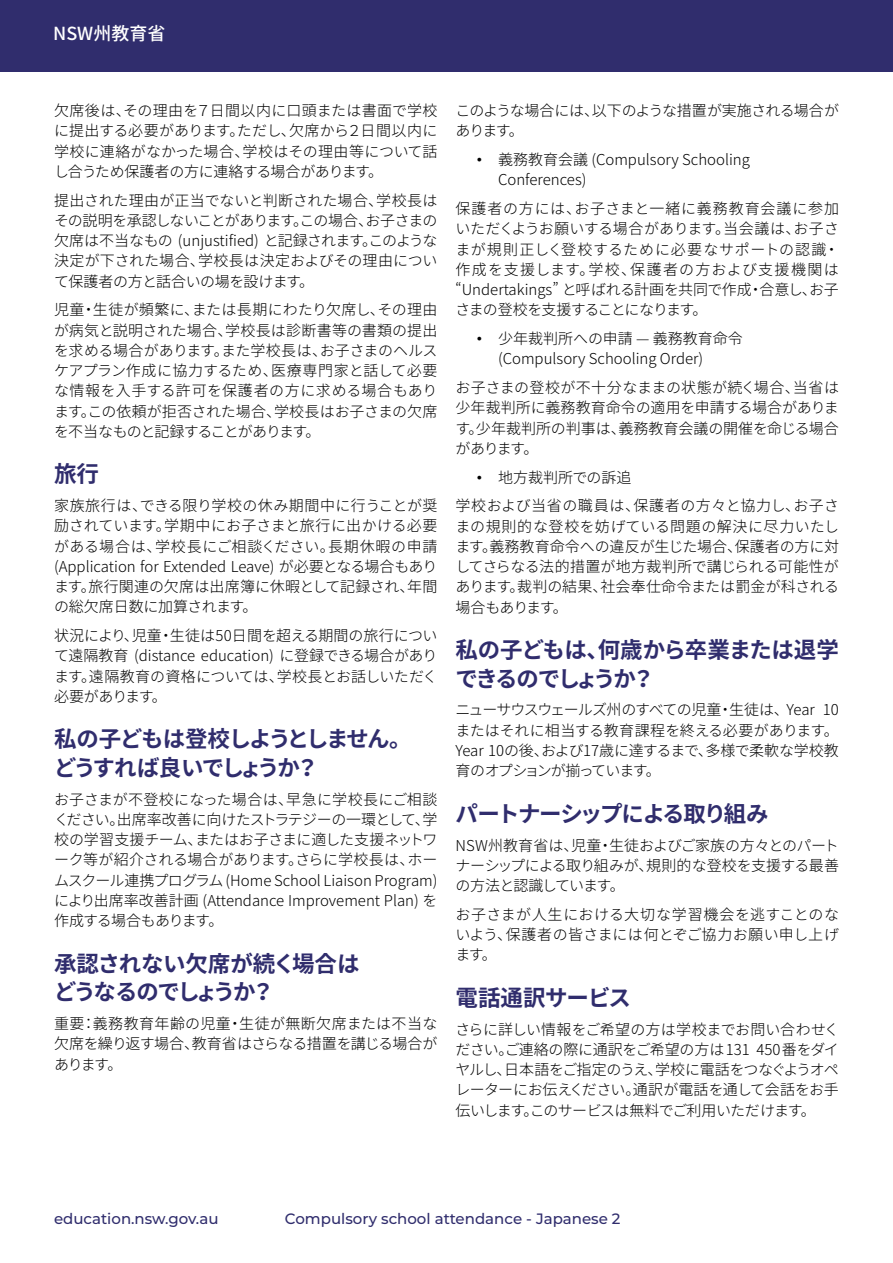
<style>
.page{position:relative;width:893px;height:1263px;background:#fff}
.page>*{position:absolute;margin:0;border:0;box-sizing:border-box;transform-origin:0 0}
.t1{font:700 22.5px/28.5px "Noto Sans CJ Kjp";letter-spacing:-.055em;color:#302d6d}
.t2{font:700 22.5px/28.5px "Noto Sans CJ Kjp";letter-spacing:-.08em;color:#302d6d}
.t3{font:700 22.5px "Noto Sans CJ Kjp";letter-spacing:-.01em;color:#302d6d}
.t4{font:500 18px "Noto Sans CJ Kjp";color:#fff}
.Body{font:300 15px/20.2px "Noto Sans CJ Kjp";letter-spacing:-.01em;color:#000;text-align:justify}
.t5{font:500 15px "Montserrat";color:#302d6d}
.Body-2{font:300 15px/20.2px "Noto Sans CJ Kjp";letter-spacing:-.03em;color:#000}
.s1{font-family:"Arial";font-weight:400}
</style>
<div class="page">
<div style="left:0;top:0;width:893px;height:71px;background:#302d6d"></div>
<p class="t4" style="left:53px;top:23px;width:114px">NSW州教育省</p>
<p class="Body" style="left:54px;top:101px;width:385px">欠席後は、その理由を７日間以内に口頭または書面で学校に提出する必要があります。ただし、欠席から２日間以内に学校に連絡がなかった場合、学校はその理由等について話し合うため保護者の方に連絡する場合があります。</p>
<p class="Body" style="left:54px;top:190px;width:385px">提出された理由が正当でないと判断された場合、学校長はその説明を承認しないことがあります。この場合、お子さまの欠席は不当なもの (unjustified) と記録されます。このような決定が下された場合、学校長は決定およびその理由について保護者の方と話合いの場を設けます。</p>
<p class="Body" style="left:54px;top:300px;width:385px">児童・生徒が頻繁に、または長期にわたり欠席し、その理由が病気と説明された場合、学校長は診断書等の書類の提出を求める場合があります。また学校長は、お子さまのヘルスケアプラン作成に協力するため、医療専門家と話して必要な情報を入手する許可を保護者の方に求める場合もあります。この依頼が拒否された場合、学校長はお子さまの欠席を不当なものと記録することがあります。</p>
<h3 class="t1" style="left:54px;top:460px;width:46px">旅行</h3>
<p class="Body" style="left:54px;top:496px;width:385px">家族旅行は、できる限り学校の休み期間中に行うことが奨励されています。学期中にお子さまと旅行に出かける必要がある場合は、学校長にご相談ください。長期休暇の申請(Application for Extended Leave) が必要となる場合もあります。旅行関連の欠席は出席簿に休暇として記録され、年間の総欠席日数に加算されます。</p>
<p class="Body" style="left:54px;top:626px;width:385px">状況により、児童・生徒は50日間を超える期間の旅行について遠隔教育 (distance education) に登録できる場合があります。遠隔教育の資格については、学校長とお話しいただく必要があります。</p>
<h3 class="t2" style="left:54px;top:725px;width:359px">私の子どもは登校しようとしません。どうすれば良いでしょうか？</h3>
<p class="Body" style="left:54px;top:789px;width:385px">お子さまが不登校になった場合は、早急に学校長にご相談ください。出席率改善に向けたストラテジーの一環として、学校の学習支援チーム、またはお子さまに適した支援ネットワーク等が紹介される場合があります。さらに学校長は、ホームスクール連携プログラム (Home School Liaison Program)により出席率改善計画 (Attendance Improvement Plan) を作成する場合もあります。</p>
<h3 class="t1" style="left:54px;top:950px;width:307px">承認されない欠席が続く場合はどうなるのでしょうか？</h3>
<p class="Body" style="left:54px;top:1014px;width:385px">重要：義務教育年齢の児童・生徒が無断欠席または不当な欠席を繰り返す場合、教育省はさらなる措置を講じる場合があります。</p>
<p class="Body-2" style="left:455px;top:101px;width:385px">このような場合には、以下のような措置が実施される場合があります。</p>
<p class="Body" style="left:498px;top:150px;width:253px;text-indent:-21px"><span class="s1">•</span> 義務教育会議 (Compulsory Schooling<br>Conferences)</p>
<p class="Body" style="left:455px;top:199px;width:385px">保護者の方には、お子さまと一緒に義務教育会議に参加いただくようお願いする場合があります。当会議は、お子さまが規則正しく登校するために必要なサポートの認識・作成を支援します。学校、保護者の方および支援機関は“Undertakings” と呼ばれる計画を共同で作成・合意し、お子さまの登校を支援することになります。</p>
<p class="Body" style="left:498px;top:329px;width:246px;text-indent:-21px"><span class="s1">•</span> 少年裁判所への申請 — 義務教育命令(Compulsory Schooling Order)</p>
<p class="Body" style="left:455px;top:378px;width:385px">お子さまの登校が不十分なままの状態が続く場合、当省は少年裁判所に義務教育命令の適用を申請する場合があります。少年裁判所の判事は、義務教育会議の開催を命じる場合があります。</p>
<p class="Body" style="left:477px;top:467px;width:156px"><span class="s1">•</span> 地方裁判所での訴追</p>
<p class="Body" style="left:455px;top:496px;width:385px">学校および当省の職員は、保護者の方々と協力し、お子さまの規則的な登校を妨げている問題の解決に尽力いたします。義務教育命令への違反が生じた場合、保護者の方に対してさらなる法的措置が地方裁判所で講じられる可能性があります。裁判の結果、社会奉仕命令または罰金が科される場合もあります。</p>
<h3 class="t1" style="left:455px;top:636px;width:385px">私の子どもは、何歳から卒業または退学できるのでしょうか？</h3>
<p class="Body" style="left:455px;top:700px;width:385px">ニューサウスウェールズ州のすべての児童・生徒は、Year 10またはそれに相当する教育課程を終える必要があります。Year 10の後、および17歳に達するまで、多様で柔軟な学校教育のオプションが揃っています。</p>
<h3 class="t1" style="left:455px;top:800px;width:315px">パートナーシップによる取り組み</h3>
<p class="Body" style="left:455px;top:835px;width:385px">NSW州教育省は、児童・生徒およびご家族の方々とのパートナーシップによる取り組みが、規則的な登校を支援する最善の方法と認識しています。</p>
<p class="Body" style="left:455px;top:904px;width:385px">お子さまが人生における大切な学習機会を逃すことのないよう、保護者の皆さまには何とぞご協力お願い申し上げます。</p>
<h3 class="t3" style="left:455px;top:985px;width:177px">電話通訳サービス</h3>
<p class="Body" style="left:455px;top:1019px;width:385px">さらに詳しい情報をご希望の方は学校までお問い合わせください。ご連絡の際に通訳をご希望の方は131 450番をダイヤルし、日本語をご指定のうえ、学校に電話をつなぐようオペレーターにお伝えください。通訳が電話を通して会話をお手伝いします。このサービスは無料でご利用いただけます。</p>
<p class="t5" style="left:54px;top:1208px;width:166px">education.nsw.gov.au</p>
<p class="t5" style="left:285px;top:1208px;width:337px">Compulsory school attendance - Japanese 2</p>
</div>
